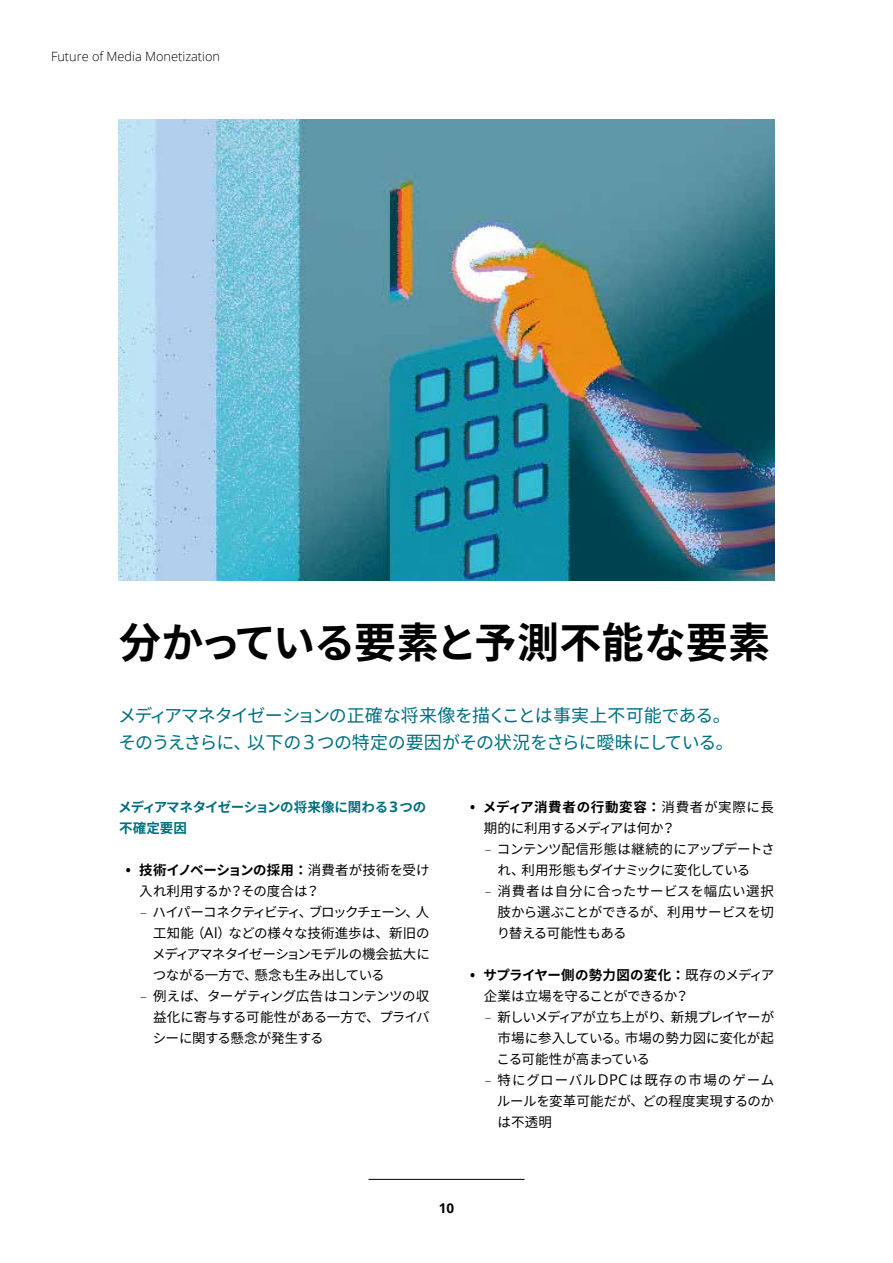
<style>
.page{position:relative;width:893px;height:1263px;background:#fff}
.page>*{position:absolute;margin:0;border:0;box-sizing:border-box;transform-origin:0 0}
.t1{font:700 42px "Noto Sans JP";letter-spacing:-.01em;color:#000}
.t2{font:18px/27px "Noto Sans JP";letter-spacing:-.045em;color:#006f80}
.t3{font:13.5px/21px "Noto Sans JP";letter-spacing:-.015em;color:#000;text-align:justify}
.t4{font:13.5px/21px "Noto Sans JP";letter-spacing:-.05em;color:#000}
.t5{font:700 13.5px/21px "Noto Sans JP";letter-spacing:-.02em;color:#006f80}
.t6{font:700 13.5px "Open Sans";color:#000}
.t7{font:300 12.75px "Open Sans";color:#000}
.s1{font-family:"Open Sans";font-size:19.8px}
.s2{font-family:"Open Sans";font-size:14.85px}
.s3{font-family:"Open Sans";font-weight:700}
.s4{font-weight:700}
.s5{font-family:"Open Sans";font-weight:300}
</style>
<div class="page">
<img style="left:118px;top:119px;width:657px;height:462px">
<hr style="left:368px;top:1179px;width:156px;height:1px;background:#000">
<p class="t7" style="left:51px;top:47px;width:171px">Future of Media Monetization</p>
<h1 class="t1" style="left:119px;top:618px;width:653px">分かっている要素と予測不能な要素</h1>
<h2 class="t2" style="left:118px;top:702px;width:617px">メディアマネタイゼーションの正確な将来像を描くことは事実上不可能である。そのうえさらに、以下の<span class="s1">3</span>つの特定の要因がその状況をさらに曖昧にしている。</h2>
<p class="t5" style="left:118px;top:797px;width:309px">メディアマネタイゼーションの将来像に関わる<span class="s2">3</span>つの不確定要因</p>
<p class="t3" style="left:139px;top:860px;width:292px;text-indent:-14px"><span class="s3">•</span> <span class="s4">技術イノベーションの採用：</span>消費者が技術を受け入れ利用するか？その度合は？</p>
<p class="t3" style="left:152px;top:902px;width:279px;text-indent:-12px"><span class="s5">–</span> ハイパーコネクティビティ、ブロックチェーン、人工知能（<span class="s2">AI</span>）などの様々な技術進歩は、新旧のメディアマネタイゼーションモデルの機会拡大につながる一方で、懸念も生み出している</p>
<p class="t3" style="left:153px;top:986px;width:278px;text-indent:-13px"><span class="s5">–</span> 例えば、ターゲティング広告はコンテンツの収益化に寄与する可能性がある一方で、プライバシーに関する懸念が発生する</p>
<p class="t3" style="left:484px;top:797px;width:292px;text-indent:-14px"><span class="s3">•</span> <span class="s4">メディア消費者の行動変容：</span>消費者が実際に長期的に利用するメディアは何か？</p>
<p class="t3" style="left:498px;top:839px;width:279px;text-indent:-13px"><span class="s5">–</span> コンテンツ配信形態は継続的にアップデートされ、利用形態もダイナミックに変化している</p>
<p class="t3" style="left:497px;top:881px;width:279px;text-indent:-12px"><span class="s5">–</span> 消費者は自分に合ったサービスを幅広い選択肢から選ぶことができるが、利用サービスを切り替える可能性もある</p>
<p class="t4" style="left:484px;top:965px;width:292px;text-indent:-14px"><span class="s3">•</span> <span class="s4">サプライヤー側の勢力図の変化：</span>既存のメディア企業は立場を守ることができるか？</p>
<p class="t3" style="left:497px;top:1007px;width:279px;text-indent:-12px"><span class="s5">–</span> 新しいメディアが立ち上がり、新規プレイヤーが市場に参入している。市場の勢力図に変化が起こる可能性が高まっている</p>
<p class="t3" style="left:497px;top:1070px;width:279px;text-indent:-12px"><span class="s5">–</span> 特にグローバル<span class="s2">DPC</span>は既存の市場のゲームルールを変革可能だが、どの程度実現するのかは不透明</p>
<p class="t6" style="left:439px;top:1198px;width:17px">10</p>
</div>
